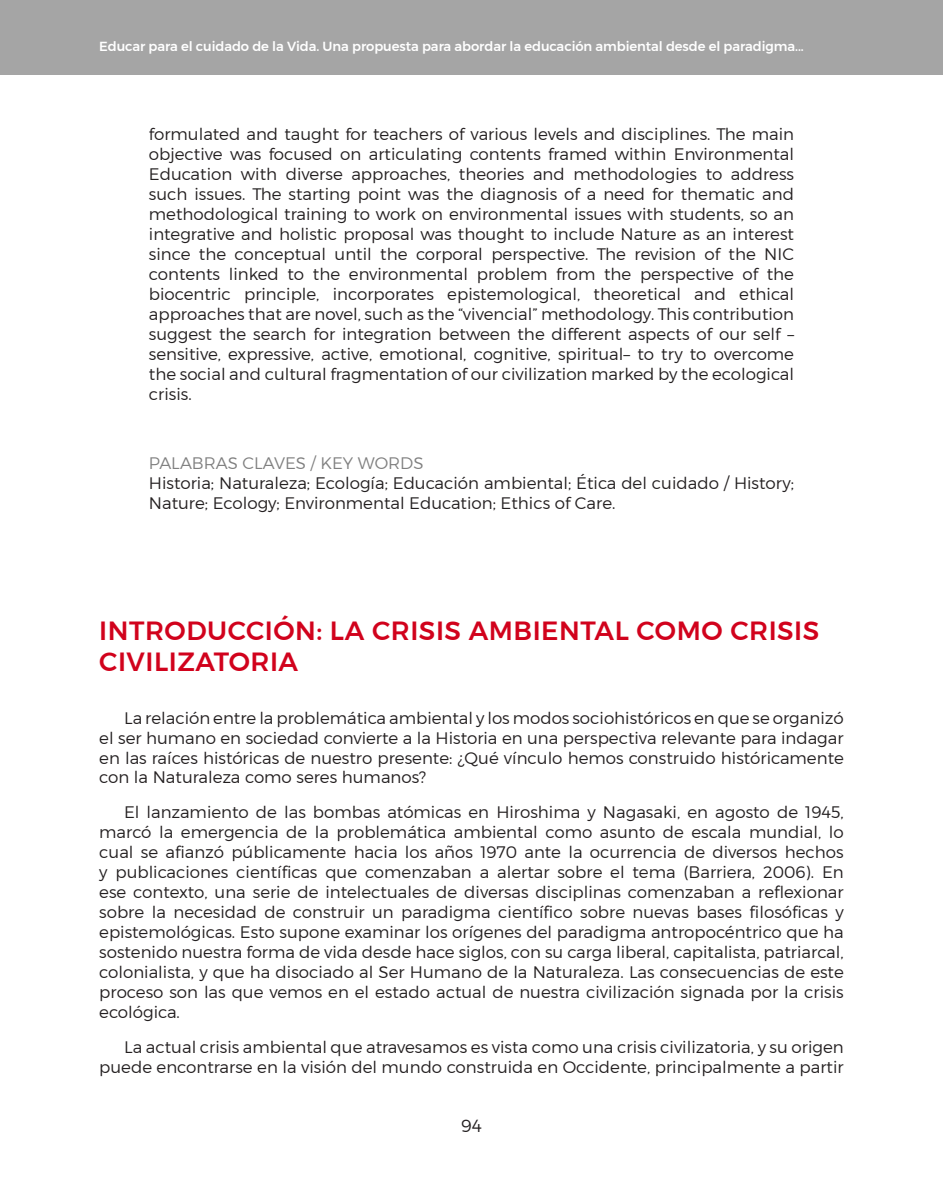
<style>
.page{position:relative;width:943px;height:1191px;background:#fff}
.page>*{position:absolute;margin:0;border:0;box-sizing:border-box;transform-origin:0 0}
._06_titulos_en_rojo{font:500 26.25px/31.5px "Montserrat";letter-spacing:.02em;color:#d1021c}
.parrafo_numero_de_pa{font:300 17.5px "Montserrat";color:#231f20}
._07_parrafo_texto_ar{font:300 16.62px/19.9px "Montserrat";color:#231f20;text-align:justify}
._05_parrafo_resumen{font:300 16.62px/19.9px "Montserrat";color:#231f20}
._04_parrafo_resumen{font:300 16.62px "Montserrat";color:#808080}
.t1{font:500 13.12px "Montserrat";letter-spacing:-.005em;color:#fff}
</style>
<div class="page">
<div style="left:0;top:0;width:943px;height:74px;background:#a5a5a5"></div>
<p class="t1" style="left:99px;top:39px;width:706px">Educar para el cuidado de la Vida. Una propuesta para abordar la educación ambiental desde el paradigma...</p>
<p class="_07_parrafo_texto_ar" style="left:149px;top:124px;width:646px">formulated and taught for teachers of various levels and disciplines. The main objective was focused on articulating contents framed within Environmental Education with diverse approaches, theories and methodologies to address such issues. The starting point was the diagnosis of a need for thematic and methodological training to work on environmental issues with students, so an integrative and holistic proposal was thought to include Nature as an interest since the conceptual until the corporal perspective. The revision of the NIC contents linked to the environmental problem from the perspective of the biocentric principle, incorporates epistemological, theoretical and ethical approaches that are novel, such as the “vivencial” methodology. This contribution suggest the search for integration between the different aspects of our self – sensitive, expressive, active, emotional, cognitive, spiritual– to try to overcome the social and cultural fragmentation of our civilization marked by the ecological crisis.</p>
<p class="_04_parrafo_resumen" style="left:149px;top:453px;width:276px">PALABRAS CLAVES / KEY WORDS</p>
<p class="_05_parrafo_resumen" style="left:149px;top:473px;width:646px">Historia; Naturaleza; Ecología; Educación ambiental; Ética del cuidado / History;<br>Nature; Ecology; Environmental Education; Ethics of Care.</p>
<p class="_06_titulos_en_rojo" style="left:99px;top:615px;width:721px">INTRODUCCIÓN: LA CRISIS AMBIENTAL COMO CRISIS<br>CIVILIZATORIA</p>
<p class="_07_parrafo_texto_ar" style="left:99px;top:707px;width:746px;text-indent:25px">La relación entre la problemática ambiental y los modos sociohistóricos en que se organizó el ser humano en sociedad convierte a la Historia en una perspectiva relevante para indagar en las raíces históricas de nuestro presente: ¿Qué vínculo hemos construido históricamente con la Naturaleza como seres humanos?</p>
<p class="_07_parrafo_texto_ar" style="left:99px;top:802px;width:746px;text-indent:25px">El lanzamiento de las bombas atómicas en Hiroshima y Nagasaki, en agosto de 1945, marcó la emergencia de la problemática ambiental como asunto de escala mundial, lo cual se afianzó públicamente hacia los años 1970 ante la ocurrencia de diversos hechos y publicaciones científicas que comenzaban a alertar sobre el tema (Barriera, 2006). En ese contexto, una serie de intelectuales de diversas disciplinas comenzaban a reflexionar sobre la necesidad de construir un paradigma científico sobre nuevas bases filosóficas y epistemológicas. Esto supone examinar los orígenes del paradigma antropocéntrico que ha sostenido nuestra forma de vida desde hace siglos, con su carga liberal, capitalista, patriarcal, colonialista, y que ha disociado al Ser Humano de la Naturaleza. Las consecuencias de este proceso son las que vemos en el estado actual de nuestra civilización signada por la crisis ecológica.</p>
<p class="_07_parrafo_texto_ar" style="left:99px;top:1036px;width:746px;text-align:right">La actual crisis ambiental que atravesamos es vista como una crisis civilizatoria, y su origen puede encontrarse en la visión del mundo construida en Occidente, principalmente a partir</p>
<p class="parrafo_numero_de_pa" style="left:461px;top:1115px;width:22px">94</p>
</div>
